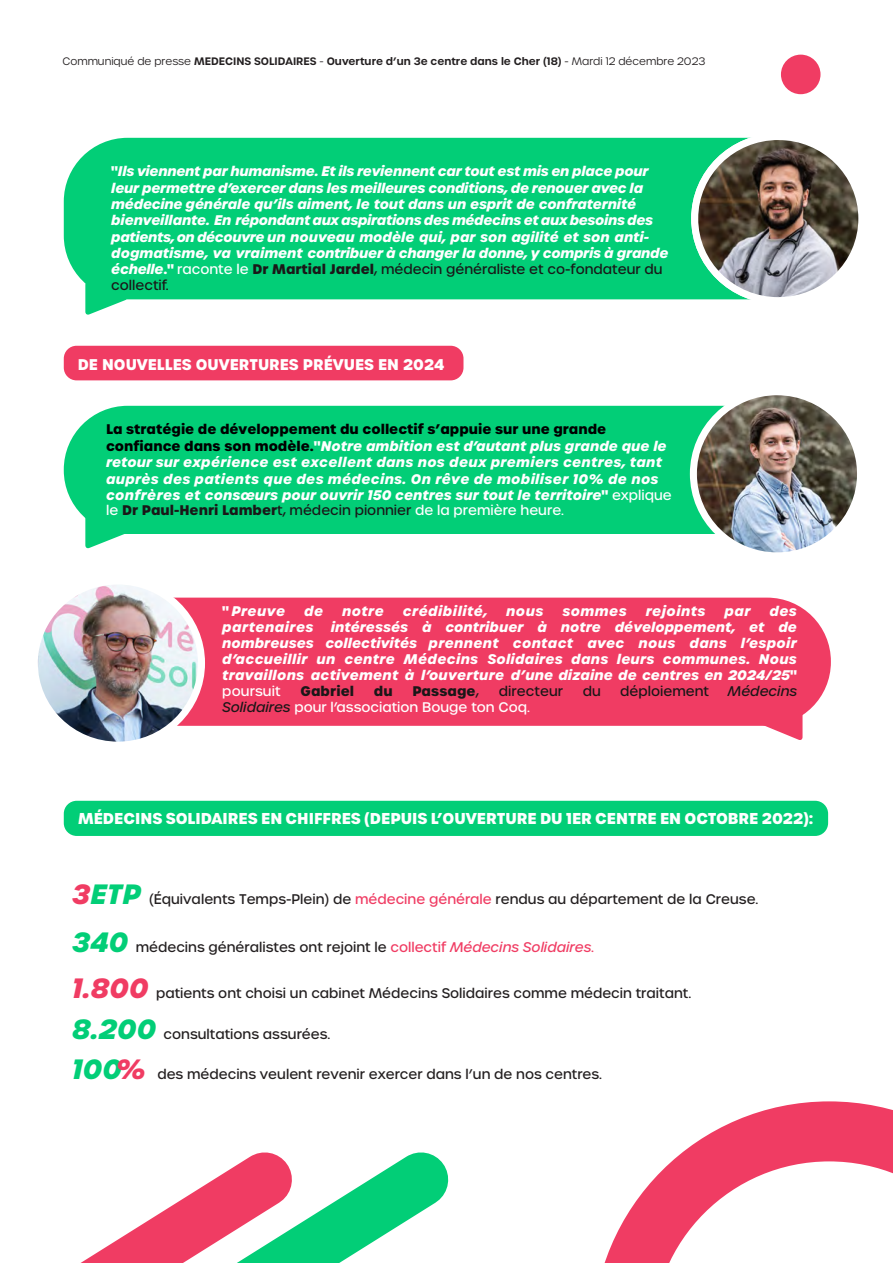
<style>
.page{position:relative;width:893px;height:1263px;background:#fff}
.page>*{position:absolute;margin:0;border:0;box-sizing:border-box;transform-origin:0 0}
.t1{font:700 15.3px "Urbane";color:#fff}
.t2{font:700 15px "Urbane";color:#fff}
.t3{font:italic 700 13.5px/16.2px "Urbane";letter-spacing:-.02em;color:#fff}
.t4{font:italic 700 13.5px/16.4px "Urbane";letter-spacing:.02em;color:#fff}
.t5{font:500 13.5px "Urbane";color:#231f20}
.t6{font:italic 700 13.5px/16px "Urbane";color:#fff;text-align:justify}
.t7{font:500 13.5px "Urbane";color:#fff}
.t8{font:italic 700 13.5px "Urbane";letter-spacing:.035em;color:#fff}
.t9{font:500 13.5px "Urbane";color:#1a1718}
.t10{font:700 13.5px "Urbane";letter-spacing:.005em;color:#1a1718}
.t11{font:italic 500 13.5px "Urbane";color:#1a1718}
.t12{font:600 10.5px "Urbane";color:#231f20}
.s1{font-weight:300}
.s2{font-style:normal}
.s3{font-weight:500;font-style:normal}
.s4{font-style:normal;color:#1a1718}
.s5{font-weight:500;font-style:normal;color:#1a1718}
.s6{font-style:normal;color:#000}
.s7{font-weight:500}
.s8{font-style:italic;color:#1a1718}
.s9{font-weight:700;font-style:italic;font-size:27px;color:#f03c63}
.s10{font-weight:700;font-style:italic;font-size:27px;color:#02ce77}
.s11{color:#f03c63}
.s12{font-style:italic;color:#f03c63}
</style>
<div class="page">
<svg style="left:340px;top:1152px;width:109px;height:111px"></svg>
<svg style="left:80px;top:1152px;width:260px;height:111px"></svg>
<svg style="left:604px;top:1101px;width:289px;height:162px"></svg>
<div style="left:64px;top:406px;width:767px;height:128px;background:#02ce77;border-radius:64px"></div>
<svg style="left:85px;top:518px;width:39px;height:31px"></svg>
<div style="left:64px;top:346px;width:399px;height:34px;background:#f03c63;border-radius:13px"></div>
<div style="left:64px;top:801px;width:764px;height:35px;background:#02ce77;border-radius:13px"></div>
<div style="left:690px;top:388px;width:174px;height:171px;background:#fff;border-radius:50%"></div>
<img style="left:697px;top:395px;width:160px;height:157px">
<div style="left:64px;top:598px;width:767px;height:128px;background:#f03c63;border-radius:64px"></div>
<svg style="left:761px;top:716px;width:41px;height:24px"></svg>
<div style="left:31px;top:578px;width:174px;height:170px;background:#fff;border-radius:50%"></div>
<img style="left:38px;top:585px;width:160px;height:157px">
<div style="left:64px;top:138px;width:767px;height:161px;background:#02ce77;border-radius:64px"></div>
<svg style="left:85px;top:283px;width:42px;height:32px"></svg>
<img style="left:691px;top:133px;width:174px;height:171px;border-radius:50%">
<div style="left:781px;top:55px;width:39px;height:39px;background:#f03c63;border-radius:50%"></div>
<p class="t12" style="left:62px;top:54px;width:644px"><span class="s1">Communiqué de presse</span> MEDECINS SOLIDAIRES <span class="s1">-</span> Ouverture d’un 3e centre dans le Cher (18) <span class="s1">- Mardi 12 décembre 2023</span></p>
<p class="t3" style="left:111px;top:163px;width:559px"><span class="s2">"</span>Ils viennent par humanisme. Et ils reviennent car tout est mis en place pour leur permettre d’exercer dans les meilleures conditions, de renouer avec la médecine générale qu’ils aiment, le tout dans un esprit de confraternité bienveillante. En répondant aux aspirations des médecins et aux besoins des patients, on découvre un nouveau modèle qui, par son agilité et son anti&shy;dogmatisme, va vraiment contribuer à changer la donne, y compris à grande échelle<span class="s2">."</span> <span class="s3">raconte le</span> <span class="s4">Dr Martial Jardel</span><span class="s5">, médecin généraliste et co-fondateur du collectif.</span></p>
<p class="t2" style="left:78px;top:354px;width:368px">DE NOUVELLES OUVERTURES PRÉVUES EN 2024</p>
<p class="t4" style="left:106px;top:421px;width:567px"><span class="s6">La stratégie de développement du collectif s’appuie sur une grande confiance dans son modèle.</span><span class="s2">"</span>Notre ambition est d’autant plus grande que le retour sur expérience est excellent dans nos deux premiers centres, tant auprès des patients que des médecins. On rêve de mobiliser 10% de nos confrères et consœurs pour ouvrir 150 centres sur tout le territoire<span class="s2">"</span> <span class="s3">explique le</span> <span class="s4">Dr Paul-Henri Lamber</span><span class="s5">t, médecin pionnier</span> <span class="s3">de la première heure.</span></p>
<p class="t6" style="left:222px;top:603px;width:64px"><span class="s2">"</span>Preuve</p>
<p class="t6" style="left:304px;top:603px;width:21px">de</p>
<p class="t6" style="left:342px;top:603px;width:43px">notre</p>
<p class="t8" style="left:403px;top:601px;width:86px">crédibilité,</p>
<p class="t6" style="left:506px;top:603px;width:39px">nous</p>
<p class="t6" style="left:562px;top:603px;width:66px">sommes</p>
<p class="t8" style="left:646px;top:601px;width:61px">rejoints</p>
<p class="t6" style="left:724px;top:603px;width:28px">par</p>
<p class="t6" style="left:769px;top:603px;width:29px">des</p>
<p class="t8" style="left:222px;top:617px;width:93px">partenaires</p>
<p class="t6" style="left:222px;top:619px;width:576px;text-indent:109px">intéressés à contribuer à notre développement, et de nombreuses collectivités prennent contact avec nous dans l’espoir d’accueillir un centre Médecins Solidaires dans leurs communes. Nous travaillons activement à l’ouverture d’une dizaine de centres en 2024/25<span class="s2">" </span><span class="s3">poursuit</span></p>
<p class="t10" style="left:300px;top:681px;width:55px">Gabriel</p>
<p class="t10" style="left:374px;top:681px;width:20px">du</p>
<p class="t10" style="left:412px;top:681px;width:68px">Passage<span class="s7">,</span></p>
<p class="t9" style="left:499px;top:682px;width:66px">directeur</p>
<p class="t9" style="left:583px;top:682px;width:20px">du</p>
<p class="t9" style="left:620px;top:682px;width:90px">déploiement</p>
<p class="t11" style="left:728px;top:682px;width:71px">Médecins</p>
<p class="t7" style="left:222px;top:698px;width:309px"><span class="s8">Solidaires</span> pour l’association Bouge ton Coq.</p>
<p class="t1" style="left:78px;top:808px;width:737px">MÉDECINS SOLIDAIRES EN CHIFFRES (DEPUIS L’OUVERTURE DU 1ER CENTRE EN OCTOBRE 2022):</p>
<p class="t5" style="left:72px;top:890px;width:688px"><span class="s9">3</span><span class="s10">ETP</span> (Équivalents Temps-Plein) de <span class="s11">médecine générale</span> rendus au département de la Creuse.</p>
<p class="t5" style="left:72px;top:938px;width:523px"><span class="s10">340</span> médecins généralistes ont rejoint le <span class="s11">collectif</span> <span class="s12">Médecins Solidaires</span><span class="s11">.</span></p>
<p class="t5" style="left:72px;top:984px;width:620px"><span class="s9">1.800</span> patients ont choisi un cabinet Médecins Solidaires comme médecin traitant.</p>
<p class="t5" style="left:72px;top:1025px;width:260px"><span class="s10">8.200</span> consultations assurées.</p>
<p class="t5" style="left:72px;top:1065px;width:531px"><span class="s10">100</span><span class="s9">%</span> des médecins veulent revenir exercer dans l’un de nos centres.</p>
</div>
